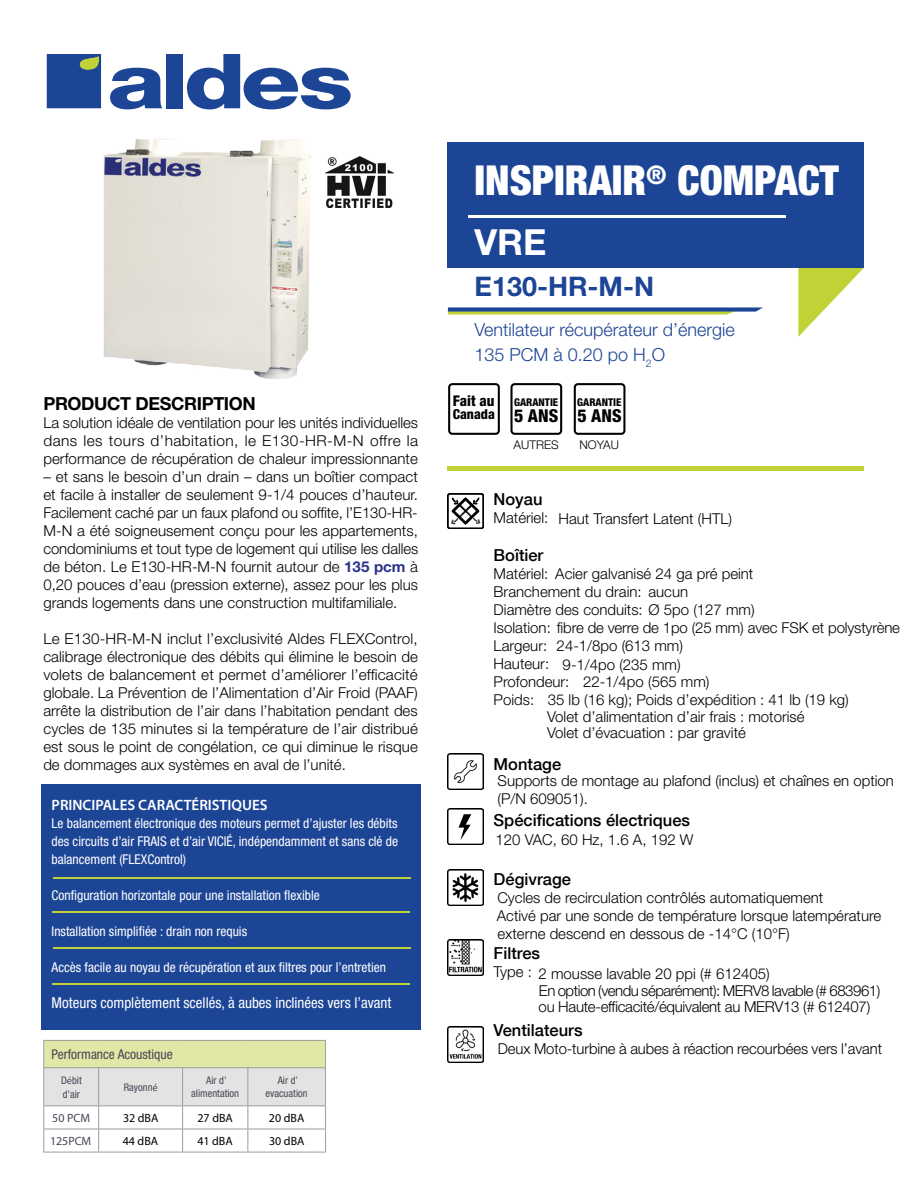
<style>
.page{position:relative;width:918px;height:1188px;background:#fff}
.page>*{position:absolute;margin:0;border:0;box-sizing:border-box;transform-origin:0 0}
.t1{font:900 condensed 41.4px "Helvetica Neue LT Std";color:#fff}
.t2{font:700 36px "Helvetica Neue LT Std";color:#fff}
.t3{font:700 27px "Helvetica Neue LT Std";color:#1d4596}
.t4{font:300 18px "Helvetica Neue LT Std";color:#1d4596}
.t5{font:700 18px "Helvetica Neue LT Std";letter-spacing:-.02em;color:#000}
.t6{font:800 condensed 17.85px "Helvetica Neue LT Std";color:#000}
.t7{font:500 16.5px "Helvetica Neue LT Com";color:#000}
.t8{font:300 15px/18px "Helvetica Neue LT Std";color:#000}
.t9{font:300 15px/16.5px "Helvetica Neue LT Std";letter-spacing:-.02em;color:#000}
.t10{font:condensed 15px "Helvetica Neue LT Std";color:#fff}
.t11{font:600 15px "Myriad Pro";color:#fff}
.t12{font:800 condensed 14.7px "Helvetica Neue LT Std";color:#000}
.t13{font:800 condensed 13.8px "Helvetica Neue LT Std";color:#000}
.t14{font:condensed 13.5px/18px "Helvetica Neue LT Std";color:#fff;text-align:justify}
.t15{font:condensed 13.5px "Helvetica Neue LT Pro";color:#494654}
.t16{font:12px "Myriad Pro";color:#000}
.t17{font:300 12px "Helvetica Neue LT Std";color:#000}
.t18{font:12px "Myriad Pro";letter-spacing:-.01em;color:#494654}
.t19{font:800 condensed 10.8px "Helvetica Neue LT Std";color:#000}
.t20{font:condensed 10.5px/13.6px "Helvetica Neue LT Pro";color:#494654;text-align:center}
.s1{font-weight:700;color:#28348b}
.s2{font-family:"Myriad Pro";font-stretch:normal}
</style>
<div class="page">
<img style="left:448px;top:493px;width:35px;height:36px">
<img style="left:448px;top:753px;width:36px;height:37px">
<img style="left:448px;top:809px;width:35px;height:36px">
<img style="left:448px;top:869px;width:35px;height:36px">
<img style="left:448px;top:940px;width:35px;height:36px">
<img style="left:448px;top:1027px;width:35px;height:35px">
<svg style="left:798px;top:268px;width:66px;height:69px"></svg>
<svg style="left:448px;top:307px;width:315px;height:8px;background:#779188"></svg>
<div style="left:448px;top:142px;width:416px;height:126px;background:#1d4596"></div>
<hr style="left:469px;top:215px;width:317px;height:3px;background:#fff">
<div style="left:451px;top:814px;width:30px;height:27px;background:#fff"></div>
<svg style="left:459px;top:814px;width:12px;height:26px"></svg>
<div style="left:41px;top:784px;width:379px;height:245px;background:#1d4596"></div>
<svg style="left:110px;top:68px;width:52px;height:41px"></svg>
<div style="left:166px;top:54px;width:17px;height:54px;background:#1d4596"></div>
<svg style="left:187px;top:54px;width:164px;height:55px"></svg>
<svg style="left:47px;top:54px;width:54px;height:54px;background:#274d8f"></svg>
<div style="left:448px;top:466px;width:416px;height:5px;background:#c0d236"></div>
<hr style="left:53px;top:878px;width:358px;height:1px;background:#c0d236">
<hr style="left:53px;top:948px;width:358px;height:1px;background:#c0d236">
<hr style="left:52px;top:912px;width:358px;height:1px;background:#c0d236">
<img style="left:103px;top:139px;width:223px;height:240px">
<hr style="left:52px;top:984px;width:358px;height:1px;background:#c0d236">
<svg style="left:510px;top:383px;width:52px;height:52px"></svg>
<svg style="left:574px;top:383px;width:51px;height:52px"></svg>
<svg style="left:448px;top:383px;width:52px;height:52px"></svg>
<hr style="left:43px;top:1152px;width:56px;height:1px;background:#9d9d9c">
<hr style="left:99px;top:1152px;width:84px;height:1px;background:#9d9d9c">
<hr style="left:183px;top:1152px;width:65px;height:1px;background:#9d9d9c">
<hr style="left:248px;top:1152px;width:78px;height:1px;background:#9d9d9c">
<hr style="left:43px;top:1040px;width:56px;height:1px;background:#9d9d9c">
<svg style="left:43px;top:1041px;width:283px;height:111px"></svg>
<hr style="left:99px;top:1040px;width:84px;height:1px;background:#9d9d9c">
<hr style="left:183px;top:1040px;width:65px;height:1px;background:#9d9d9c">
<hr style="left:248px;top:1040px;width:78px;height:1px;background:#9d9d9c">
<hr style="left:43px;top:1067px;width:56px;height:1px;background:#9d9d9c">
<hr style="left:99px;top:1067px;width:84px;height:1px;background:#9d9d9c">
<hr style="left:183px;top:1067px;width:65px;height:1px;background:#9d9d9c">
<hr style="left:248px;top:1067px;width:78px;height:1px;background:#9d9d9c">
<img style="left:326px;top:157px;width:68px;height:51px">
<p class="t5" style="left:43px;top:392px;width:214px">PRODUCT DESCRIPTION</p>
<p class="t8" style="left:43px;top:413px;width:376px;text-align:justify">La solution idéale de ventilation pour les unités individuelles dans les tours d’habitation, le E130-HR-M-N offre la performance de récupération de chaleur impressionnante</p>
<p class="t8" style="left:43px;top:467px;width:376px;text-align:justify">– et sans le besoin d’un drain – dans un boîtier compact et facile à installer de seulement 9-1/4 pouces d’hauteur.<br>Facilement caché par un faux plafond ou soffite, l’E130-HR-M-N a été soigneusement conçu pour les appartements, condominiums et tout type de logement qui utilise les dalles de béton. Le E130-HR-M-N fournit autour de <span class="s1">135 pcm</span> à 0,20 pouces d’eau (pression externe), assez pour les plus grands logements dans une construction multifamiliale.</p>
<p class="t8" style="left:43px;top:629px;width:376px;text-align:justify">Le E130-HR-M-N inclut l’exclusivité Aldes FLEXControl, calibrage électronique des débits qui élimine le besoin de volets de balancement et permet d’améliorer l’efficacité globale. La Prévention de l’Alimentation d’Air Froid (PAAF) arrête la distribution de l’air dans l’habitation pendant des cycles de 135 minutes si la température de l’air distribué est sous le point de congélation, ce qui diminue le risque de dommages aux systèmes en aval de l’unité.</p>
<p class="t11" style="left:52px;top:795px;width:217px">PRINCIPALES CARACTÉRISTIQUES</p>
<p class="t14" style="left:52px;top:814px;width:348px">Le balancement électronique des moteurs permet d’ajuster les débits des circuits d’air FRAIS et d’air VICIÉ, indépendamment et sans clé de balancement (FLEXControl)</p>
<p class="t14" style="left:52px;top:886px;width:270px">Configuration horizontale pour une installation flexible</p>
<p class="t14" style="left:52px;top:922px;width:197px">Installation simplifiée : drain non requis</p>
<p class="t14" style="left:52px;top:958px;width:336px">Accès facile au noyau de récupération et aux filtres pour l’entretien</p>
<p class="t10" style="left:52px;top:994px;width:341px">Moteurs complètement scellés, à aubes inclinées vers l’avant</p>
<p class="t15" style="left:52px;top:1046px;width:123px">Performance Acoustique</p>
<p class="t20" style="left:61px;top:1073px;width:22px;text-align:left">D<span class="s2">é</span>bit d’air</p>
<p class="t20" style="left:124px;top:1080px;width:36px">Rayonn<span class="s2">é</span></p>
<p class="t20" style="left:191px;top:1073px;width:49px">Air d’ alimentation</p>
<p class="t20" style="left:266px;top:1073px;width:44px">Air d’ evacuation</p>
<p class="t18" style="left:52px;top:1111px;width:39px">50 PCM</p>
<p class="t16" style="left:123px;top:1111px;width:37px">32 dBA</p>
<p class="t16" style="left:197px;top:1111px;width:37px">27 dBA</p>
<p class="t16" style="left:269px;top:1111px;width:37px">20 dBA</p>
<p class="t18" style="left:50px;top:1134px;width:43px">125 PCM</p>
<p class="t16" style="left:123px;top:1134px;width:37px">44 dBA</p>
<p class="t16" style="left:197px;top:1134px;width:37px">41 dBA</p>
<p class="t16" style="left:269px;top:1134px;width:37px">30 dBA</p>
<h1 class="t1" style="left:475px;top:155px;width:366px">INSPIRAIR<sup>®</sup> COMPACT</h1>
<h2 class="t2" style="left:475px;top:220px;width:73px">VRE</h2>
<h3 class="t3" style="left:475px;top:270px;width:181px">E130-HR-M-N</h3>
<p class="t4" style="left:475px;top:319px;width:262px">Ventilateur récupérateur d’énergie</p>
<p class="t4" style="left:475px;top:343px;width:192px">135 PCM à 0.20 po H<sub>2</sub>O</p>
<p class="t12" style="left:453px;top:391px;width:43px">Fait au</p>
<p class="t19" style="left:514px;top:396px;width:46px">GARANTIE</p>
<p class="t6" style="left:514px;top:405px;width:46px">5 ANS</p>
<p class="t19" style="left:577px;top:396px;width:46px">GARANTIE</p>
<p class="t13" style="left:453px;top:406px;width:44px">Canada</p>
<p class="t6" style="left:577px;top:405px;width:46px">5 ANS</p>
<p class="t17" style="left:514px;top:438px;width:47px">AUTRES</p>
<p class="t17" style="left:579px;top:438px;width:41px">NOYAU</p>
<p class="t7" style="left:494px;top:489px;width:50px">Noyau</p>
<p class="t8" style="left:494px;top:509px;width:56px">Matériel:</p>
<p class="t7" style="left:494px;top:545px;width:51px">Boîtier</p>
<p class="t8" style="left:494px;top:564px;width:408px">Matériel:<br>Branchement du drain: aucun<br>Diamètre des conduits: Ø 5po (127 mm)<br>Isolation: fibre de verre de 1po (25 mm) avec FSK et polystyrène<br>Largeur:<br>Hauteur:<br>Profondeur:<br>Poids:</p>
<p class="t8" style="left:558px;top:510px;width:175px">Haut Transfert Latent (HTL)</p>
<p class="t8" style="left:555px;top:564px;width:200px">Acier galvanisé 24 ga pré peint</p>
<p class="t8" style="left:557px;top:637px;width:128px">24-1/8po (613 mm)</p>
<p class="t8" style="left:563px;top:655px;width:120px">9-1/4po (235 mm)</p>
<p class="t8" style="left:583px;top:672px;width:128px">22-1/4po (565 mm)</p>
<p class="t8" style="left:547px;top:691px;width:303px;line-height:16.5px">35 lb (16 kg); Poids d’expédition : 41 lb (19 kg)<br>Volet d’alimentation d’air frais : motorisé<br>Volet d’évacuation : par gravité</p>
<p class="t7" style="left:494px;top:754px;width:69px">Montage</p>
<p class="t8" style="left:497px;top:772px;width:398px">Supports de montage au plafond (inclus) et chaînes en option (P/N 609051).</p>
<p class="t8" style="left:496px;top:830px;width:199px">120 VAC, 60 Hz, 1.6 A, 192 W</p>
<p class="t7" style="left:494px;top:810px;width:198px">Spécifications électriques</p>
<p class="t7" style="left:494px;top:869px;width:79px">Dégivrage</p>
<p class="t8" style="left:497px;top:888px;width:386px">Cycles de recirculation contrôlés automatiquement<br>Activé par une sonde de température lorsque latempérature externe descend en dessous de -14°C (10°F)</p>
<p class="t7" style="left:494px;top:943px;width:48px">Filtres</p>
<p class="t8" style="left:494px;top:962px;width:40px">Type :</p>
<p class="t9" style="left:539px;top:965px;width:343px">2 mousse lavable 20 ppi (# 612405)<br>En option (vendu séparément): MERV8 lavable (# 683961) ou Haute-efficacité/équivalent au MERV13 (# 612407)</p>
<p class="t8" style="left:498px;top:1039px;width:386px">Deux Moto-turbine à aubes à réaction recourbées vers l’avant</p>
<p class="t7" style="left:494px;top:1021px;width:90px">Ventilateurs</p>
</div>
